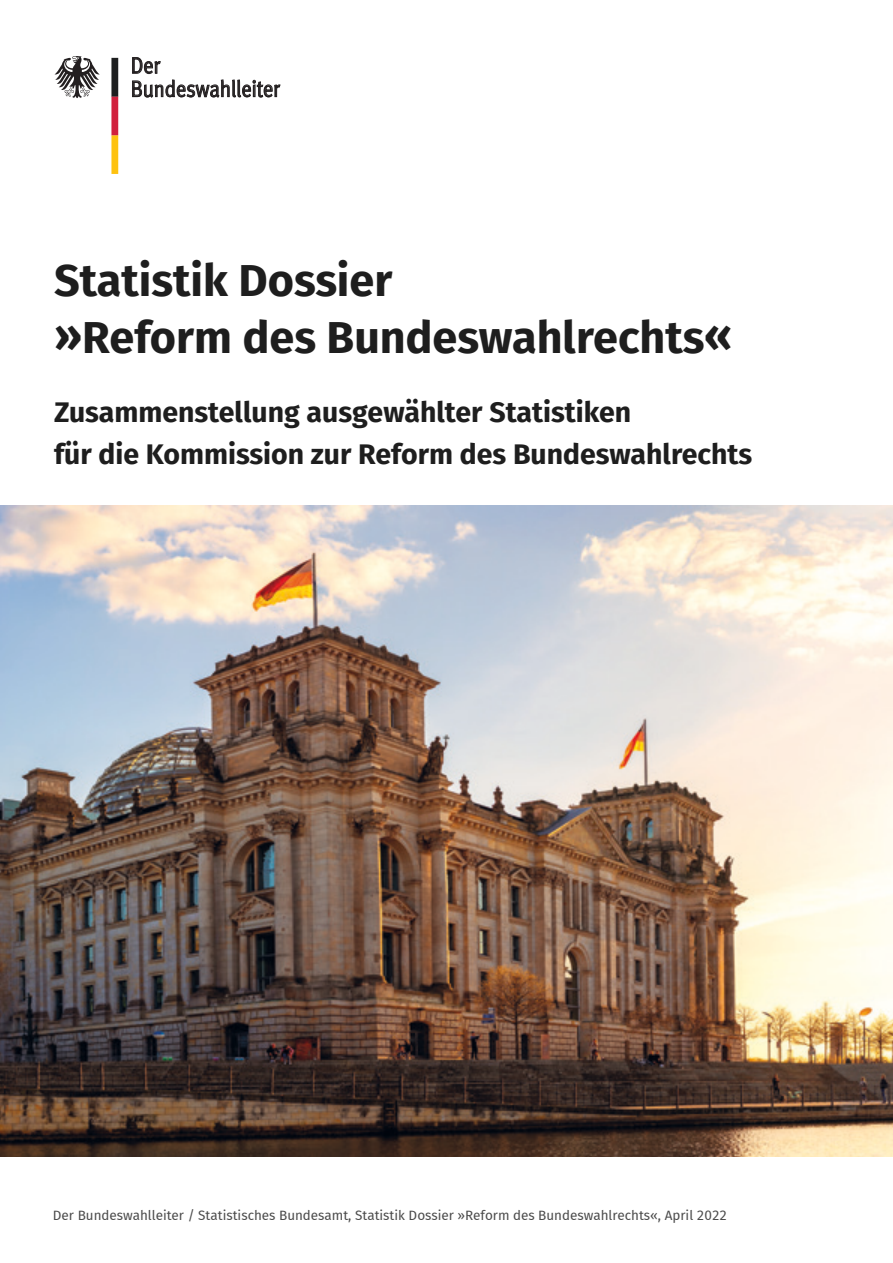
<style>
.page{position:relative;width:893px;height:1263px;background:#fff}
.page>*{position:absolute;margin:0;border:0;box-sizing:border-box;transform-origin:0 0}
.t1{font:45px "Statis Sans Bold 2";color:#1e1e1e}
.t2{font:28.5px "Statis Sans Bold 2";color:#1e1e1e}
.t3{font:22.95px/23.2px "Meta Normal LF";letter-spacing:-.005em;color:#231f20;scale:.88 1}
.t4{font:13.5px "Statis Sans Regular 2";color:#4b4b4b}
.s1{font-family:"Statis Sans";font-weight:700}
</style>
<div class="page">
<svg style="left:55px;top:56px;width:45px;height:42px"></svg>
<svg style="left:111px;top:58px;width:7px;height:116px"></svg>
<img style="left:0;top:506px;width:893px;height:651px">
<p class="t3" style="left:131px;top:53px;width:171px">Der<br>Bundeswahlleiter</p>
<p class="t1" style="left:54px;top:248px;width:340px">Statistik Dossier</p>
<p class="t1" style="left:54px;top:305px;width:680px"><span class="s1">»</span>Reform des Bundeswahlrechts<span class="s1">«</span></p>
<p class="t2" style="left:54px;top:392px;width:579px">Zusammenstellung ausgewählter Statistiken</p>
<p class="t2" style="left:54px;top:434px;width:700px">für die Kommission zur Reform des Bundeswahlrechts</p>
<p class="t4" style="left:53px;top:1205px;width:676px">Der Bundeswahlleiter / Statistisches Bundesamt, Statistik Dossier »Reform des Bundeswahlrechts«, April 2022</p>
</div>
